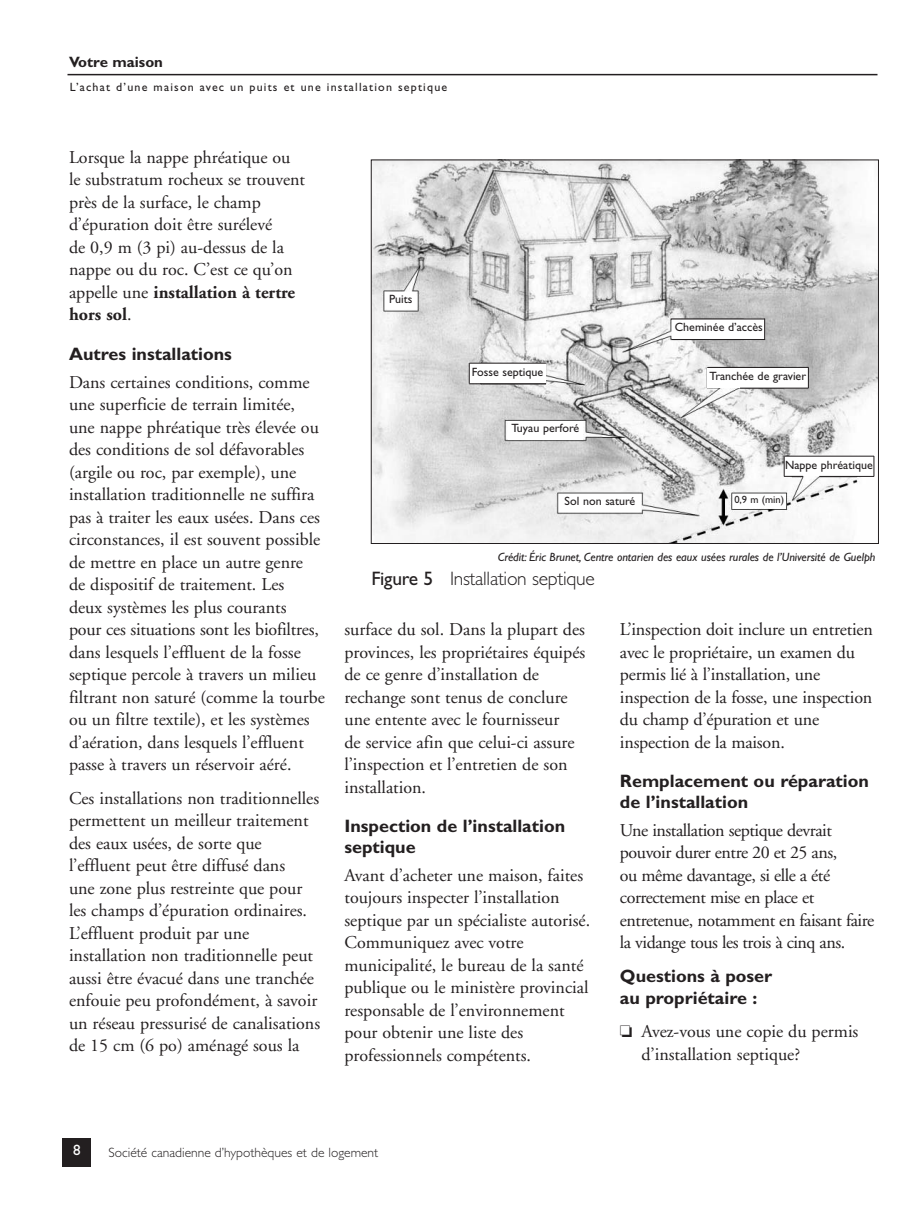
<style>
.page{position:relative;width:918px;height:1215px;background:#fff}
.page>*{position:absolute;margin:0;border:0;box-sizing:border-box;transform-origin:0 0}
.t1{font:300 19.5px "Gill Sans Std";letter-spacing:-.015em;color:#231f20}
.t2{font:18px/22.5px "Adobe Garamond";color:#231f20}
.t3{font:18px/22.5px "Adobe Garamond";letter-spacing:-.025em;color:#231f20}
.t4{font:700 18px/21px "Gill Sans Std";color:#231f20}
.t5{font:700 15px "Gill Sans Std";color:#231f20}
.t6{font:15px "Gill Sans Std";color:#fff}
.t7{font:300 13.5px "Gill Sans Std";color:#231f20}
.t8{font:12px "Gill Sans Std";color:#231f20}
.t9{font:italic 12px "Gill Sans Std";letter-spacing:-.005em;color:#231f20}
.t10{font:12px "Gill Sans Std";letter-spacing:.1em;color:#231f20}
.t11{font:10.5px "Gill Sans Std";color:#231f20}
.s1{font-weight:700}
.s2{font-weight:400}
</style>
<div class="page">
<div style="left:63px;top:1138px;width:28px;height:28px;background:#231f20"></div>
<hr style="left:68px;top:74px;width:810px;height:1px;background:#231f20">
<img style="left:373px;top:162px;width:504px;height:380px">
<div style="left:386px;top:292px;width:30px;height:17px;background:#fff"></div>
<div style="left:470px;top:364px;width:76px;height:19px;background:#fff"></div>
<div style="left:508px;top:421px;width:75px;height:18px;background:#fff"></div>
<div style="left:673px;top:319px;width:92px;height:20px;background:#fff"></div>
<div style="left:708px;top:368px;width:100px;height:19px;background:#fff"></div>
<div style="left:559px;top:494px;width:82px;height:18px;background:#fff"></div>
<div style="left:733px;top:494px;width:53px;height:13px;background:#fff"></div>
<div style="left:784px;top:457px;width:90px;height:19px;background:#fff"></div>
<hr style="left:469px;top:363px;width:77px;height:1px;background:#231f20">
<hr style="left:469px;top:383px;width:77px;height:1px;background:#231f20">
<svg style="left:469px;top:363px;width:1px;height:21px"></svg>
<hr style="left:785px;top:456px;width:89px;height:1px;background:#231f20">
<hr style="left:708px;top:367px;width:101px;height:1px;background:#231f20">
<hr style="left:671px;top:319px;width:94px;height:1px;background:#231f20">
<hr style="left:671px;top:339px;width:94px;height:1px;background:#231f20">
<hr style="left:740px;top:388px;width:68px;height:1px;background:#231f20">
<hr style="left:819px;top:476px;width:55px;height:1px;background:#231f20">
<svg style="left:784px;top:456px;width:19px;height:21px"></svg>
<svg style="left:874px;top:456px;width:1px;height:20px"></svg>
<svg style="left:808px;top:367px;width:1px;height:21px"></svg>
<svg style="left:764px;top:319px;width:1px;height:20px"></svg>
<p class="t5" style="left:69px;top:57px;width:96px">Votre maison</p>
<p class="t10" style="left:70px;top:83px;width:379px">L’achat d’une maison avec un puits et une installation septique</p>
<p class="t2" style="left:69px;top:148px;width:238px">Lorsque la nappe phréatique ou le substratum rocheux se trouvent près de la surface, le champ d’épuration doit être surélevé<br>de 0,9 m (3 pi) au-dessus de la nappe ou du roc. C’est ce qu’on appelle une <span class="s1">installation à tertre hors sol</span>.</p>
<p class="t4" style="left:69px;top:345px;width:164px">Autres installations</p>
<p class="t2" style="left:69px;top:372px;width:257px">Dans certaines conditions, comme une superficie de terrain limitée, une nappe phréatique très élevée ou des conditions de sol défavorables (argile ou roc, par exemple), une installation traditionnelle ne suffira pas à traiter les eaux usées. Dans ces circonstances, il est souvent possible de mettre en place un autre genre<br>de dispositif de traitement. Les<br>deux systèmes les plus courants<br>pour ces situations sont les biofiltres, dans lesquels l’effluent de la fosse septique percole à travers un milieu filtrant non saturé (comme la tourbe ou un filtre textile), et les systèmes d’aération, dans lesquels l’effluent passe à travers un réservoir aéré.</p>
<p class="t2" style="left:69px;top:788px;width:253px">Ces installations non traditionnelles permettent un meilleur traitement des eaux usées, de sorte que l’effluent peut être diffusé dans<br>une zone plus restreinte que pour les champs d’épuration ordinaires.<br>L’effluent produit par une installation non traditionnelle peut aussi être évacué dans une tranchée enfouie peu profondément, à savoir un réseau pressurisé de canalisations de 15 cm (6 po) aménagé sous la</p>
<p class="t8" style="left:389px;top:294px;width:25px">Puits</p>
<p class="t8" style="left:472px;top:367px;width:73px">Fosse septique</p>
<p class="t8" style="left:511px;top:424px;width:69px">Tuyau perforé</p>
<p class="t8" style="left:675px;top:323px;width:90px">Cheminée d’accès</p>
<p class="t8" style="left:710px;top:371px;width:98px">Tranchée de gravier</p>
<p class="t8" style="left:785px;top:460px;width:89px">Nappe phréatique</p>
<p class="t8" style="left:565px;top:496px;width:72px">Sol non saturé</p>
<p class="t11" style="left:734px;top:495px;width:51px">0,9 m (min)</p>
<p class="t9" style="left:498px;top:550px;width:379px">Crédit: Éric Brunet, Centre ontarien des eaux usées rurales de l’Université de Guelph</p>
<p class="t1" style="left:371px;top:571px;width:225px"><span class="s2">Figure 5</span> Installation septique</p>
<p class="t2" style="left:344px;top:620px;width:242px">surface du sol. Dans la plupart des provinces, les propriétaires équipés de ce genre d’installation de rechange sont tenus de conclure une entente avec le fournisseur<br>de service afin que celui-ci assure l’inspection et l’entretien de son installation.</p>
<p class="t4" style="left:344px;top:817px;width:222px">Inspection de l’installation septique</p>
<p class="t2" style="left:344px;top:866px;width:247px">Avant d’acheter une maison, faites toujours inspecter l’installation septique par un spécialiste autorisé.<br>Communiquez avec votre municipalité, le bureau de la santé publique ou le ministère provincial responsable de l’environnement pour obtenir une liste des professionnels compétents.</p>
<p class="t2" style="left:620px;top:620px;width:254px">L’inspection doit inclure un entretien avec le propriétaire, un examen du permis lié à l’installation, une inspection de la fosse, une inspection du champ d’épuration et une inspection de la maison.</p>
<p class="t4" style="left:620px;top:772px;width:251px">Remplacement ou réparation de l’installation</p>
<p class="t3" style="left:620px;top:821px;width:256px">Une installation septique devrait pouvoir durer entre 20 et 25 ans,<br>ou même davantage, si elle a été correctement mise en place et entretenue, notamment en faisant faire la vidange tous les trois à cinq ans.</p>
<p class="t4" style="left:620px;top:966px;width:154px;line-height:22.5px">Questions à poser au propriétaire :</p>
<p class="t2" style="left:642px;top:1022px;width:218px;text-indent:-22px">□ Avez-vous une copie du permis d’installation septique?</p>
<p class="t6" style="left:73px;top:1144px;width:9px">8</p>
<p class="t7" style="left:109px;top:1147px;width:271px">Société canadienne d’hypothèques et de logement</p>
</div>
